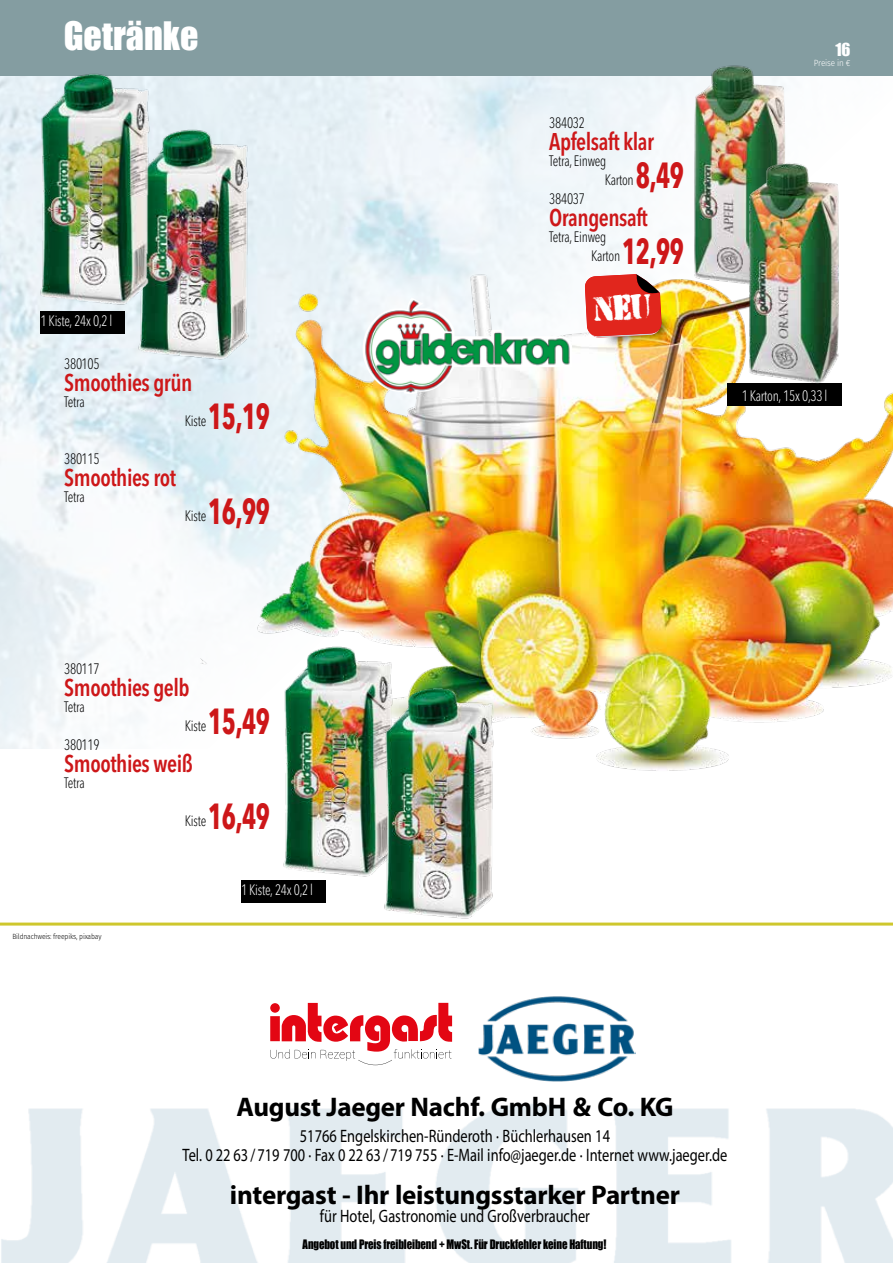
<style>
.page{position:relative;width:893px;height:1263px;background:#fff}
.page>*{position:absolute;margin:0;border:0;box-sizing:border-box;transform-origin:0 0}
.t1{font:700 condensed 36px "Avenir Next";letter-spacing:-.02em;color:#cd1719;scale:.75 1}
.t2{font:36px "Impact";color:#fff}
.t3{font:700 27px "Myriad Pro";letter-spacing:-.01em;color:#000}
.t4{font:600 condensed 24px "Avenir Next LT Pro";letter-spacing:-.02em;color:#cd1719;scale:.93 1}
.t5{font:18px/18.9px "Myriad Pro";color:#000;text-align:center;scale:.8 1}
.t6{font:16.5px "Impact";color:#fff}
.t7{font:300 condensed 15px/19px "Avenir Next LT Pro";letter-spacing:-.02em;color:#000;scale:.9 1}
.t8{font:300 condensed 15px "Avenir Next LT Pro";letter-spacing:-.02em;color:#fff;scale:.9 1}
.t9{font:12px "Impact";letter-spacing:-.01em;color:#000;scale:.9 1}
.t10{font:300 9px "Fira Sans";letter-spacing:-.02em;color:#fff;scale:.9 1}
.t11{font:300 7.5px "Fira Sans";letter-spacing:-.02em;color:#000;scale:.9 1}
</style>
<div class="page">
<img style="left:0;top:75px;width:892px;height:673px">
<svg style="left:1px;top:1104px;width:892px;height:159px;fill:#e2ebf0"></svg>
<img style="left:478px;top:996px;width:158px;height:86px">
<svg style="left:270px;top:1003px;width:182px;height:62px"></svg>
<hr style="left:0;top:922px;width:893px;height:3px;background:#cec72d">
<img style="left:201px;top:224px;width:692px;height:547px">
<img style="left:362px;top:297px;width:210px;height:98px">
<div style="left:40px;top:310px;width:85px;height:23px;background:#000"></div>
<div style="left:727px;top:383px;width:115px;height:22px;background:#000"></div>
<div style="left:0;top:0;width:893px;height:75px;background:#849da1"></div>
<div style="left:603px;top:297px;width:70px;height:51px;background:#000;opacity:.75"></div>
<img style="left:239px;top:614px;width:197px;height:289px">
<img style="left:94px;top:97px;width:197px;height:294px">
<img style="left:0;top:73px;width:193px;height:237px">
<img style="left:340px;top:656px;width:197px;height:270px">
<div style="left:241px;top:880px;width:85px;height:22px;background:#000"></div>
<img style="left:648px;top:65px;width:179px;height:235px">
<img style="left:702px;top:127px;width:179px;height:269px">
<svg style="left:585px;top:274px;width:77px;height:64px;background:#d83d30"></svg>
<h1 class="t2" style="left:64px;top:8px;width:136px">Getränke</h1>
<p class="t8" style="left:40px;top:311px;width:81px">1 Kiste, 24x 0,2 l</p>
<p class="t7" style="left:64px;top:354px;width:41px">380105</p>
<h3 class="t4" style="left:64px;top:368px;width:139px">Smoothies grün</h3>
<p class="t7" style="left:64px;top:392px;width:24px">Tetra</p>
<p class="t7" style="left:185px;top:411px;width:25px">Kiste</p>
<h1 class="t1" style="left:208px;top:394px;width:84px">15,19</h1>
<p class="t7" style="left:64px;top:449px;width:41px">380115</p>
<h3 class="t4" style="left:64px;top:463px;width:122px">Smoothies rot</h3>
<p class="t7" style="left:64px;top:488px;width:24px">Tetra</p>
<h1 class="t1" style="left:208px;top:490px;width:84px">16,99</h1>
<p class="t7" style="left:185px;top:507px;width:25px">Kiste</p>
<p class="t7" style="left:64px;top:659px;width:41px">380117</p>
<h3 class="t4" style="left:64px;top:673px;width:136px">Smoothies gelb</h3>
<p class="t7" style="left:64px;top:697px;width:24px">Tetra</p>
<p class="t7" style="left:185px;top:716px;width:25px">Kiste</p>
<h1 class="t1" style="left:208px;top:699px;width:84px">15,49</h1>
<p class="t7" style="left:64px;top:735px;width:41px">380119</p>
<h3 class="t4" style="left:64px;top:749px;width:140px">Smoothies weiß</h3>
<p class="t7" style="left:64px;top:773px;width:24px">Tetra</p>
<p class="t7" style="left:185px;top:811px;width:25px">Kiste</p>
<h1 class="t1" style="left:208px;top:794px;width:84px">16,49</h1>
<p class="t11" style="left:12px;top:931px;width:101px">Bildnachweis: freepiks, pixabay</p>
<p class="t8" style="left:241px;top:880px;width:81px">1 Kiste, 24x 0,2 l</p>
<p class="t7" style="left:549px;top:113px;width:41px">384032</p>
<h3 class="t4" style="left:549px;top:127px;width:114px">Apfelsaft klar</h3>
<p class="t7" style="left:605px;top:151px;width:34px;text-indent:-56px">Tetra, Einweg<br>Karton</p>
<h1 class="t1" style="left:636px;top:153px;width:66px">8,49</h1>
<p class="t7" style="left:549px;top:189px;width:41px">384037</p>
<h3 class="t4" style="left:549px;top:203px;width:108px">Orangensaft</h3>
<p class="t7" style="left:591px;top:227px;width:34px;text-indent:-42px">Tetra, Einweg<br>Karton</p>
<h1 class="t1" style="left:622px;top:229px;width:84px">12,99</h1>
<p class="t6" style="left:835px;top:36px;width:17px">16</p>
<p class="t10" style="left:814px;top:57px;width:42px">Preise in €</p>
<p class="t8" style="left:742px;top:387px;width:97px">1 Karton, 15x 0,33 l</p>
<h2 class="t3" style="left:236px;top:1090px;width:439px">August Jaeger Nachf. GmbH &amp; Co. KG</h2>
<p class="t5" style="left:183px;top:1126px;width:682px">51766 Engelskirchen-Ründeroth · Büchlerhausen 14<br>Tel. 0 22 63 / 719 700 · Fax 0 22 63 / 719 755 · E-Mail info@jaeger.de · Internet www.jaeger.de</p>
<h2 class="t3" style="left:230px;top:1177px;width:451px">intergast - Ihr leistungsstarker Partner</h2>
<p class="t5" style="left:320px;top:1206px;width:339px">für Hotel, Gastronomie und Großverbraucher</p>
<p class="t9" style="left:303px;top:1235px;width:339px">Angebot und Preis freibleibend + MwSt. Für Druckfehler keine Haftung!</p>
</div>
